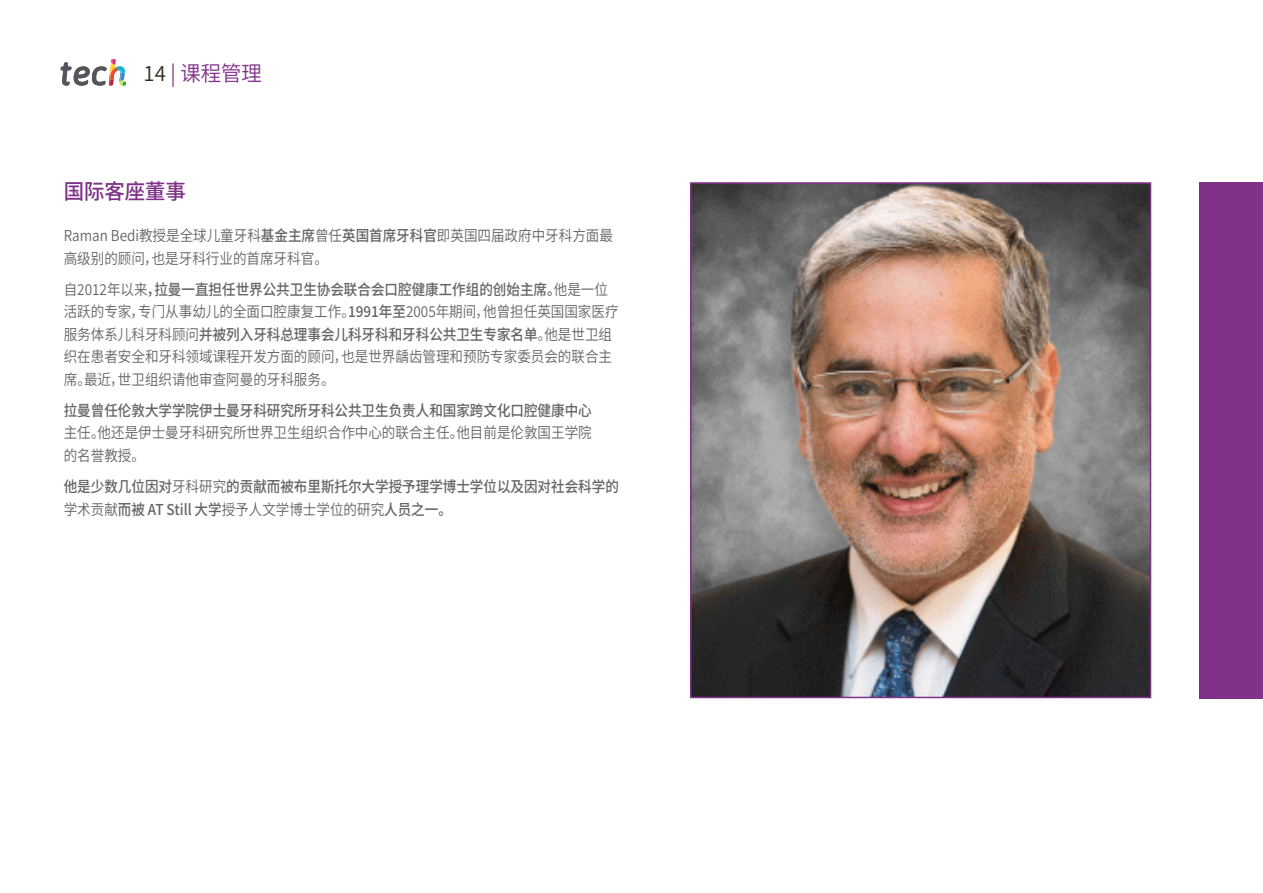
<style>
.page{position:relative;width:1263px;height:893px;background:#fff}
.page>*{position:absolute;margin:0;border:0;box-sizing:border-box;transform-origin:0 0}
.t1{font:21px "Source Han Sans CN";color:#813089}
.t2{font:500 21px "Source Han Sans CN";color:#7e3187}
.t3{font:15px/22.5px "Source Han Sans CN";color:#656565;scale:.9 1}
.t4{font:500 15px/22.5px "Source Han Sans CN";color:#656565;scale:.9 1}
.s1{color:#312e20}
.s2{font-weight:500}
.s3{font-weight:400}
</style>
<div class="page">
<svg style="left:61px;top:59px;width:65px;height:27px"></svg>
<img style="left:693px;top:185px;width:455px;height:510px">
<div style="left:690px;top:182px;width:461px;height:516px;border:2px solid #7e3187"></div>
<div style="left:1199px;top:182px;width:64px;height:516px;background:#7f3288"></div>
<h1 class="t1" style="left:144px;top:61px;width:120px"><span class="s1">14</span> | 课程管理</h1>
<h1 class="t2" style="left:64px;top:179px;width:124px">国际客座董事</h1>
<p class="t3" style="left:64px;top:225px;width:612px">Raman Bedi教授是全球儿童牙科<span class="s2">基金主席</span>曾任<span class="s2">英国首席牙科官</span>即英国四届政府中牙科方面最高级别的顾问，也是牙科行业的首席牙科官。</p>
<p class="t3" style="left:64px;top:279px;width:618px">自2012年以来<span class="s2">，拉曼一直担任世界公共卫生协会联合会口腔健康工作组的创始主席。</span>他是一位活跃的专家，专门从事幼儿的全面口腔康复工作。<span class="s2">1991年至</span>2005年期间，他曾担任英国国家医疗服务体系儿科牙科顾问<span class="s2">并被列入牙科总理事会儿科牙科和牙科公共卫生专家名单</span>。他是世卫组织在患者安全和牙科领域课程开发方面的顾问，也是世界龋齿管理和预防专家委员会的联合主席。最近，世卫组织请他审查阿曼的牙科服务。</p>
<p class="t4" style="left:64px;top:400px;width:588px">拉曼曾任伦敦大学学院伊士曼牙科研究所牙科公共卫生负责人和国家跨文化口腔健康中心</p>
<p class="t3" style="left:64px;top:422px;width:588px">主任。他还是伊士曼牙科研究所世界卫生组织合作中心的联合主任。他目前是伦敦国王学院的名誉教授。</p>
<p class="t4" style="left:64px;top:476px;width:618px">他是少数几位因对<span class="s3">牙科研究</span>的贡献而被布里斯托尔大学授予理学博士学位以及因对社会科学的<span class="s3">学术贡献</span>而被 AT Still 大学<span class="s3">授予人文学博士学位的研究</span>人员之一。</p>
</div>
